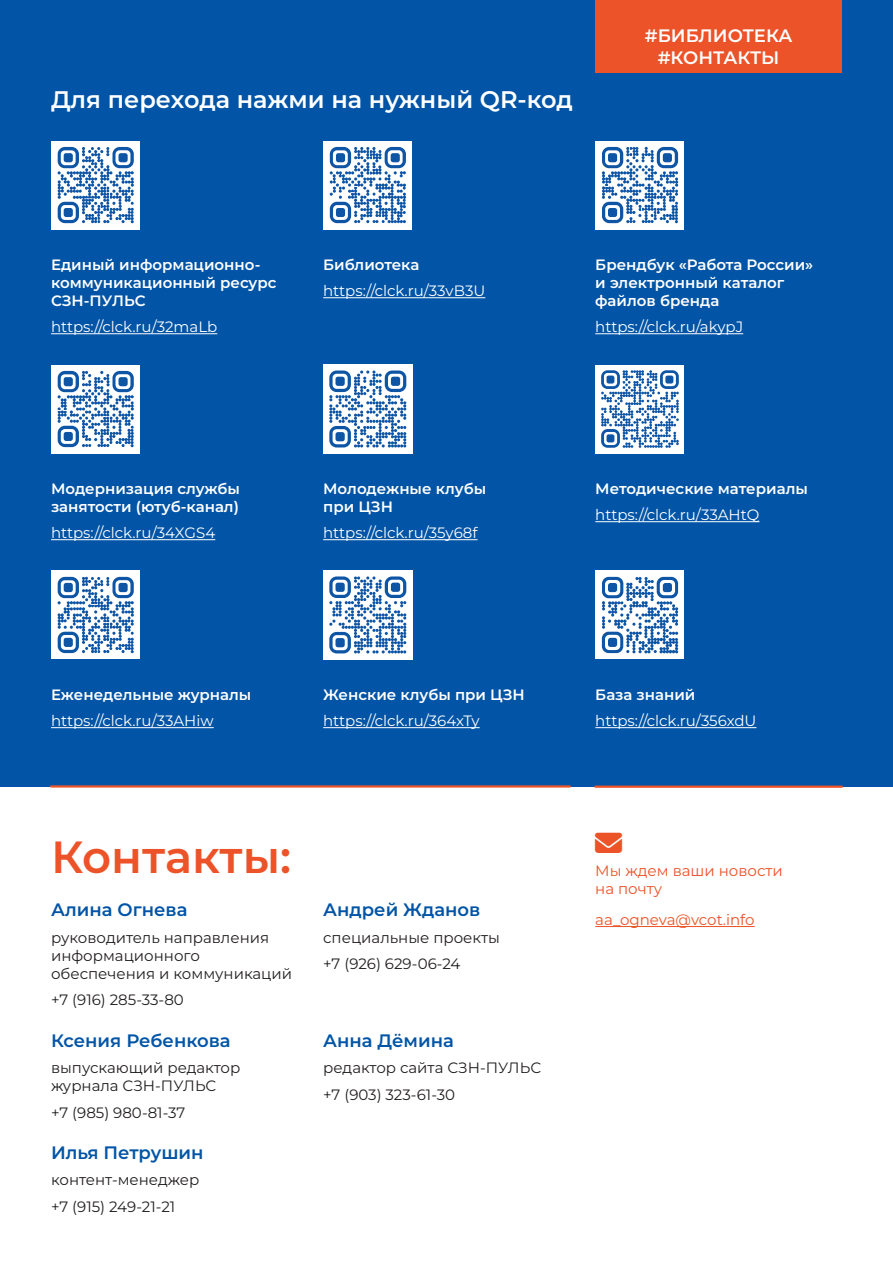
<style>
.page{position:relative;width:893px;height:1263px;background:#fff}
.page>*{position:absolute;margin:0;border:0;box-sizing:border-box;transform-origin:0 0}
.t1{font:600 45px "Montserrat";color:#ec5328}
.t2{font:600 24px "Montserrat";color:#fff}
.t3{font:600 18px "Montserrat";color:#0154a6}
.t4{font:600 18px/21.6px "Montserrat";color:#fff;text-align:center}
.t5{font:600 15px/18px "Montserrat";color:#fff}
.t6{font:15px/18px "Montserrat";color:#231f20}
.t7{font:15px "Montserrat";color:#fff}
.t8{font:15px/18px "Montserrat";color:#ec5328}
</style>
<div class="page">
<div style="left:0;top:0;width:893px;height:786px;background:#0154a6"></div>
<div style="left:595px;top:0;width:247px;height:72px;background:#ec5328"></div>
<hr style="left:595px;top:926px;width:160px;height:1px;background:#ec5328">
<hr style="left:51px;top:785px;width:519px;height:3px;background:#ec5328">
<hr style="left:595px;top:785px;width:247px;height:3px;background:#ec5328">
<hr style="left:51px;top:333px;width:166px;height:1px;background:#fff">
<hr style="left:323px;top:297px;width:162px;height:1px;background:#fff">
<hr style="left:595px;top:333px;width:148px;height:1px;background:#fff">
<div style="left:52px;top:141px;width:88px;height:88px;background:#fff"></div>
<svg style="left:58px;top:147px;width:76px;height:76px"></svg>
<div style="left:324px;top:141px;width:88px;height:88px;background:#fff"></div>
<svg style="left:330px;top:147px;width:76px;height:76px"></svg>
<div style="left:596px;top:141px;width:88px;height:88px;background:#fff"></div>
<svg style="left:602px;top:147px;width:76px;height:76px"></svg>
<hr style="left:51px;top:539px;width:164px;height:1px;background:#fff">
<hr style="left:323px;top:539px;width:155px;height:1px;background:#fff">
<hr style="left:595px;top:521px;width:164px;height:1px;background:#fff">
<div style="left:323px;top:364px;width:89px;height:90px;background:#fff"></div>
<svg style="left:329px;top:370px;width:77px;height:77px"></svg>
<div style="left:52px;top:365px;width:88px;height:88px;background:#fff"></div>
<svg style="left:58px;top:371px;width:76px;height:76px"></svg>
<div style="left:596px;top:365px;width:88px;height:88px;background:#fff"></div>
<svg style="left:601px;top:370px;width:78px;height:78px"></svg>
<hr style="left:51px;top:727px;width:163px;height:1px;background:#fff">
<hr style="left:323px;top:727px;width:157px;height:1px;background:#fff">
<hr style="left:595px;top:727px;width:161px;height:1px;background:#fff">
<div style="left:323px;top:570px;width:89px;height:90px;background:#fff"></div>
<svg style="left:329px;top:576px;width:77px;height:77px"></svg>
<div style="left:52px;top:571px;width:88px;height:88px;background:#fff"></div>
<svg style="left:58px;top:577px;width:76px;height:76px"></svg>
<div style="left:596px;top:571px;width:88px;height:88px;background:#fff"></div>
<svg style="left:602px;top:577px;width:76px;height:76px"></svg>
<h2 class="t2" style="left:51px;top:84px;width:523px">Для перехода нажми на нужный QR-код</h2>
<p class="t4" style="left:645px;top:25px;width:149px">#БИБЛИОТЕКА #КОНТАКТЫ</p>
<p class="t5" style="left:51px;top:255px;width:227px">Единый информационно&shy;коммуникационный ресурс<br>СЗН-ПУЛЬС</p>
<p class="t7" style="left:51px;top:317px;width:168px">https://clck.ru/32maLb</p>
<p class="t5" style="left:323px;top:255px;width:98px">Библиотека</p>
<p class="t7" style="left:323px;top:281px;width:164px">https://clck.ru/33vB3U</p>
<p class="t5" style="left:595px;top:255px;width:219px">Брендбук «Работа России» и электронный каталог файлов бренда</p>
<p class="t7" style="left:595px;top:317px;width:149px">https://clck.ru/akypJ</p>
<p class="t5" style="left:51px;top:479px;width:190px">Модернизация службы занятости (ютуб-канал)</p>
<p class="t7" style="left:51px;top:523px;width:166px">https://clck.ru/34XGS4</p>
<p class="t5" style="left:323px;top:479px;width:164px">Молодежные клубы при ЦЗН</p>
<p class="t7" style="left:323px;top:523px;width:156px">https://clck.ru/35y68f</p>
<p class="t5" style="left:595px;top:479px;width:214px">Методические материалы</p>
<p class="t7" style="left:595px;top:505px;width:166px">https://clck.ru/33AHtQ</p>
<p class="t5" style="left:51px;top:685px;width:202px">Еженедельные журналы</p>
<p class="t7" style="left:51px;top:711px;width:164px">https://clck.ru/33AHiw</p>
<p class="t5" style="left:323px;top:685px;width:203px">Женские клубы при ЦЗН</p>
<p class="t7" style="left:323px;top:711px;width:158px">https://clck.ru/364xTy</p>
<h1 class="t1" style="left:51px;top:826px;width:242px">Контакты:</h1>
<p class="t3" style="left:51px;top:898px;width:138px">Алина Огнева</p>
<p class="t6" style="left:51px;top:928px;width:243px">руководитель направления информационного обеспечения и коммуникаций</p>
<p class="t6" style="left:51px;top:990px;width:134px">+7 (916) 285-33-80</p>
<p class="t3" style="left:51px;top:1028px;width:181px">Ксения Ребенкова</p>
<p class="t6" style="left:51px;top:1058px;width:191px">выпускающий редактор журнала СЗН-ПУЛЬС</p>
<p class="t6" style="left:51px;top:1103px;width:136px">+7 (985) 980-81-37</p>
<p class="t3" style="left:51px;top:1140px;width:154px">Илья Петрушин</p>
<p class="t6" style="left:51px;top:1166px;width:150px;line-height:26.5px">контент-менеджер +7 (915) 249-21-21</p>
<p class="t3" style="left:323px;top:898px;width:159px">Андрей Жданов</p>
<p class="t6" style="left:323px;top:924px;width:178px;line-height:26.5px">специальные проекты +7 (926) 629-06-24</p>
<p class="t3" style="left:323px;top:1028px;width:132px">Анна Дёмина</p>
<p class="t6" style="left:323px;top:1054px;width:219px;line-height:26.5px">редактор сайта СЗН-ПУЛЬС +7 (903) 323-61-30</p>
<p class="t5" style="left:595px;top:685px;width:102px">База знаний</p>
<p class="t7" style="left:595px;top:711px;width:163px">https://clck.ru/356xdU</p>
<p class="t8" style="left:595px;top:861px;width:189px">Мы ждем ваши новости на почту</p>
<p class="t8" style="left:595px;top:910px;width:161px">aa_ogneva@vcot.info</p>
</div>
